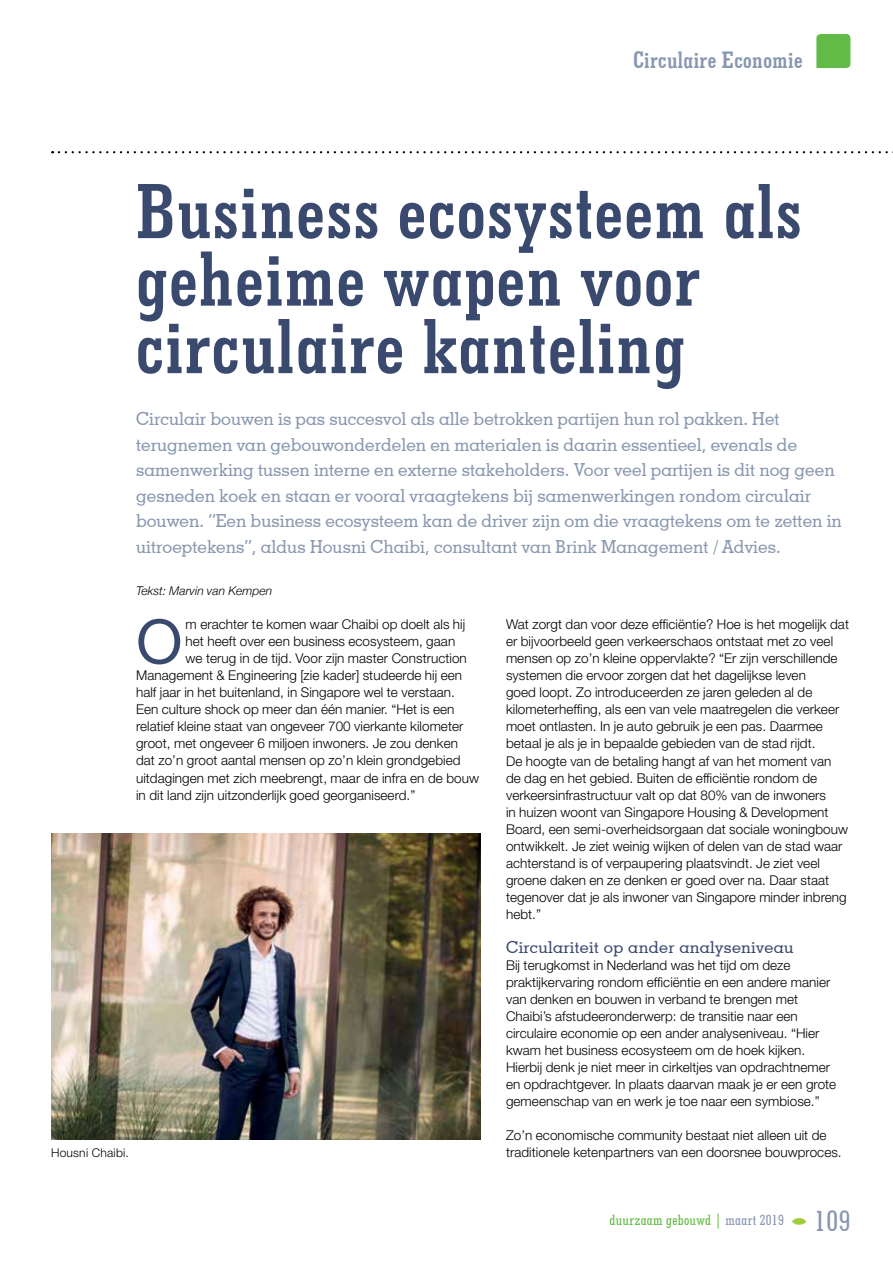
<style>
.page{position:relative;width:893px;height:1263px;background:#fff}
.page>*{position:absolute;margin:0;border:0;box-sizing:border-box;transform-origin:0 0}
.t1{font:700 condensed 79.5px/67.5px "Geometric Slab 703 BT";letter-spacing:.02em;color:#3a4a6f}
.t2{font:61.2px "Helvetica Neue LT Std";color:#3a4a6f}
.t3{font:700 condensed 24px "Geometric Slab 703 BT";letter-spacing:.02em;color:#8897b0}
.t4{font:500 18px/25.5px "Geometric Slab 703 BT";letter-spacing:.005em;color:#8897b0}
.t5{font:500 16.5px "Geometric Slab 703 BT";letter-spacing:.02em;color:#3a4a6f}
.t6{font:500 condensed 15px "Geometric Slab 703 BT";letter-spacing:.02em;color:#62bb46}
.t7{font:300 13.5px/17px "Helvetica Neue LT Std";letter-spacing:.005em;color:#000}
.t8{font:italic 300 12px "Helvetica Neue";letter-spacing:.005em;color:#000}
.t9{font:300 12px "Helvetica Neue LT Std";letter-spacing:.02em;color:#000}
.s1{color:#8897b0}
.s2{font-size:30px;color:#8897b0}
</style>
<div class="page">
<img style="left:51px;top:833px;width:429px;height:307px">
<svg style="left:59px;top:151px;width:834px;height:2px"></svg>
<svg style="left:792px;top:1218px;width:14px;height:7px"></svg>
<svg style="left:816px;top:34px;width:34px;height:34px"></svg>
<h3 class="t3" style="left:633px;top:45px;width:171px">Circulaire Economie</h3>
<h1 class="t1" style="left:136px;top:175px;width:667px">Business ecosysteem als geheime wapen voor circulaire kanteling</h1>
<p class="t4" style="left:136px;top:406px;width:707px">Circulair bouwen is pas succesvol als alle betrokken partijen hun rol pakken. Het terugnemen van gebouwonderdelen en materialen is daarin essentieel, evenals de samenwerking tussen interne en externe stakeholders. Voor veel partijen is dit nog geen gesneden koek en staan er vooral vraagtekens bij samenwerkingen rondom circulair bouwen. “Een business ecosysteem kan de driver zijn om die vraagtekens om te zetten in uitroeptekens”, aldus Housni Chaibi, consultant van Brink Management / Advies.</p>
<p class="t8" style="left:136px;top:582px;width:138px">Tekst: Marvin van Kempen</p>
<h2 class="t2" style="left:136px;top:605px;width:48px">O</h2>
<p class="t7" style="left:186px;top:616px;width:281px">m erachter te komen waar Chaibi op doelt als hij</p>
<p class="t7" style="left:186px;top:633px;width:271px">het heeft over een business ecosysteem, gaan</p>
<p class="t7" style="left:186px;top:650px;width:283px">we terug in de tijd. Voor zijn master Construction</p>
<p class="t7" style="left:136px;top:667px;width:328px">Management &amp; Engineering [zie kader] studeerde hij een</p>
<p class="t7" style="left:136px;top:684px;width:320px">half jaar in het buitenland, in Singapore wel te verstaan.</p>
<p class="t7" style="left:136px;top:701px;width:320px">Een culture shock op meer dan één manier. “Het is een</p>
<p class="t7" style="left:136px;top:718px;width:329px">relatief kleine staat van ongeveer 700 vierkante kilometer</p>
<p class="t7" style="left:136px;top:735px;width:323px">groot, met ongeveer 6 miljoen inwoners. Je zou denken</p>
<p class="t7" style="left:136px;top:752px;width:326px">dat zo’n groot aantal mensen op zo’n klein grondgebied</p>
<p class="t7" style="left:136px;top:769px;width:344px">uitdagingen met zich meebrengt, maar de infra en de bouw</p>
<p class="t7" style="left:136px;top:786px;width:281px">in dit land zijn uitzonderlijk goed georganiseerd.”</p>
<p class="t9" style="left:51px;top:1145px;width:79px">Housni Chaibi.</p>
<p class="t7" style="left:506px;top:616px;width:344px">Wat zorgt dan voor deze efficiëntie? Hoe is het mogelijk dat er bijvoorbeeld geen verkeerschaos ontstaat met zo veel mensen op zo’n kleine oppervlakte? “Er zijn verschillende systemen die ervoor zorgen dat het dagelijkse leven<br>goed loopt. Zo introduceerden ze jaren geleden al de kilometerheffing, als een van vele maatregelen die verkeer moet ontlasten. In je auto gebruik je een pas. Daarmee betaal je als je in bepaalde gebieden van de stad rijdt.<br>De hoogte van de betaling hangt af van het moment van de dag en het gebied. Buiten de efficiëntie rondom de verkeersinfrastructuur valt op dat 80% van de inwoners<br>in huizen woont van Singapore Housing &amp; Development Board, een semi-overheidsorgaan dat sociale woningbouw ontwikkelt. Je ziet weinig wijken of delen van de stad waar achterstand is of verpaupering plaatsvindt. Je ziet veel groene daken en ze denken er goed over na. Daar staat tegenover dat je als inwoner van Singapore minder inbreng hebt.”</p>
<p class="t5" style="left:506px;top:937px;width:289px">Circulariteit op ander analyseniveau</p>
<p class="t7" style="left:506px;top:956px;width:332px">Bij terugkomst in Nederland was het tijd om deze praktijkervaring rondom efficiëntie en een andere manier van denken en bouwen in verband te brengen met Chaibi’s afstudeeronderwerp: de transitie naar een circulaire economie op een ander analyseniveau. “Hier kwam het business ecosysteem om de hoek kijken.<br>Hierbij denk je niet meer in cirkeltjes van opdrachtnemer en opdrachtgever. In plaats daarvan maak je er een grote gemeenschap van en werk je toe naar een symbiose.”</p>
<p class="t7" style="left:506px;top:1126px;width:337px">Zo’n economische community bestaat niet alleen uit de traditionele ketenpartners van een doorsnee bouwproces.</p>
<p class="t6" style="left:610px;top:1210px;width:242px">duurzaam gebouwd | <span class="s1">maart 2019</span> <span class="s2">109</span></p>
</div>
